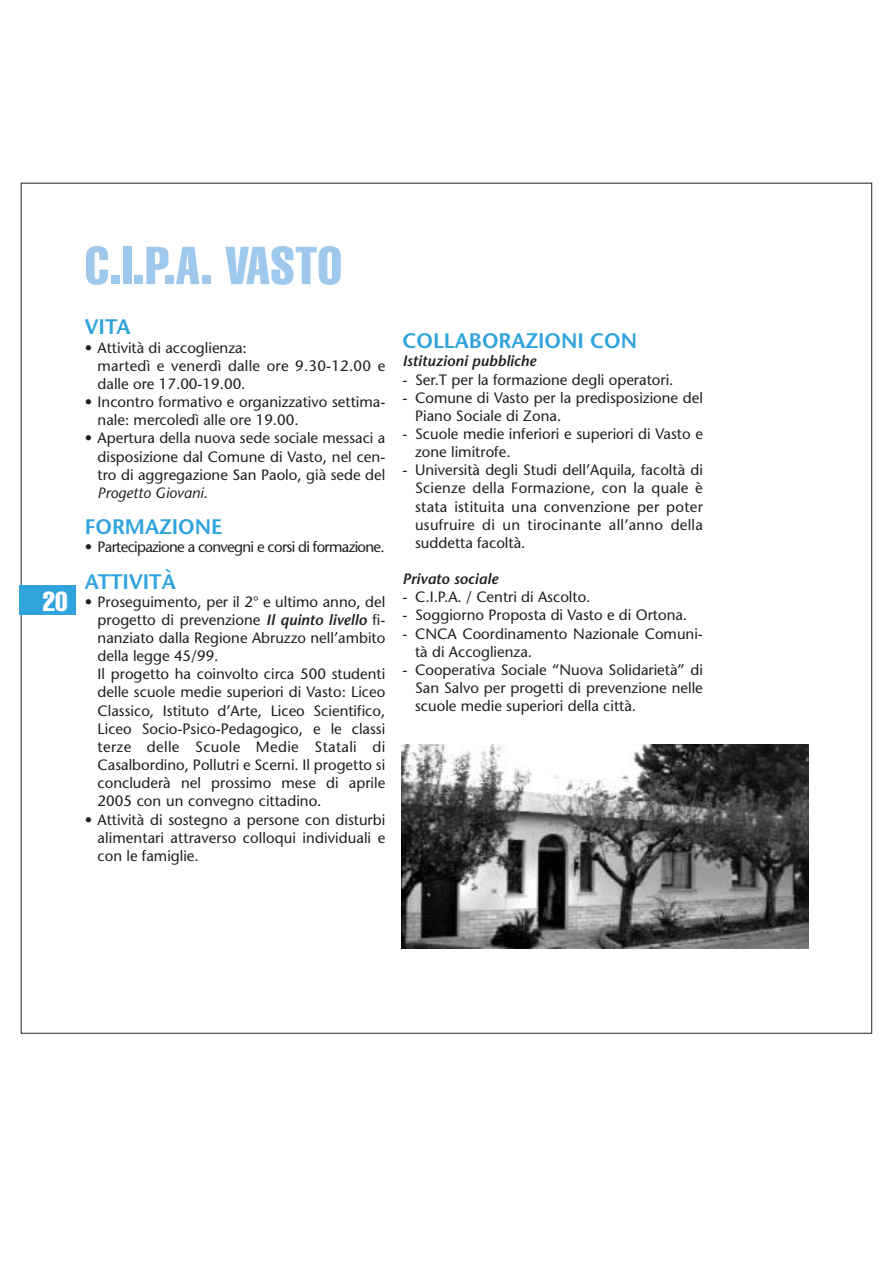
<style>
.page{position:relative;width:893px;height:1263px;background:#fff}
.page>*{position:absolute;margin:0;border:0;box-sizing:border-box;transform-origin:0 0}
.t1{font:extra-condensed 52.5px "Helvetica";letter-spacing:.005em;color:#9fc9ec}
.t2{font:extra-condensed 27px "Helvetica";color:#fff}
.t3{font:600 21px "Stone Sans";color:#31a3dc}
.t4{font:15px/18.1px "Stone Sans";color:#231f1f}
.t5{font:15px "Stone Sans";letter-spacing:-.045em;color:#231f1f}
.t6{font:italic 600 15px "Stone Sans";color:#231f1f}
.s1{font-style:italic}
.s2{font-weight:600;font-style:italic}
</style>
<div class="page">
<div style="left:20px;top:585px;width:56px;height:30px;background:#31a3dc"></div>
<img style="left:402px;top:744px;width:406px;height:204px">
<h2 class="t2" style="left:43px;top:592px;width:27px">20</h2>
<h1 class="t1" style="left:85px;top:247px;width:258px">C.I.P.A. VASTO</h1>
<h3 class="t3" style="left:85px;top:319px;width:47px">VITA</h3>
<p class="t4" style="left:98px;top:340px;width:289px;text-indent:-13px">• Attività di accoglienza:<br>martedì e venerdì dalle ore 9.30-12.00 e dalle ore 17.00-19.00.</p>
<p class="t4" style="left:98px;top:394px;width:289px;text-indent:-13px">• Incontro formativo e organizzativo settima&shy;nale: mercoledì alle ore 19.00.</p>
<p class="t4" style="left:98px;top:431px;width:289px;text-align:justify;text-indent:-13px">• Apertura della nuova sede sociale messaci a disposizione dal Comune di Vasto, nel cen&shy;tro di aggregazione San Paolo, già sede del <span class="s1">Progetto Giovani</span>.</p>
<h3 class="t3" style="left:85px;top:519px;width:139px">FORMAZIONE</h3>
<p class="t5" style="left:85px;top:541px;width:301px">• Partecipazione a convegni e corsi di formazione.</p>
<h3 class="t3" style="left:85px;top:573px;width:92px">ATTIVITÀ</h3>
<p class="t4" style="left:98px;top:594px;width:289px;text-indent:-13px">• Proseguimento, per il 2° e ultimo anno, del progetto di prevenzione <span class="s2">Il quinto livello</span> fi&shy;nanziato dalla Regione Abruzzo nell’ambito della legge 45/99.<br>Il progetto ha coinvolto circa 500 studenti delle scuole medie superiori di Vasto: Liceo Classico, Istituto d’Arte, Liceo Scientifico, Liceo Socio-Psico-Pedagogico, e le classi terze delle Scuole Medie Statali di Casalbordino, Pollutri e Scerni. Il progetto si concluderà nel prossimo mese di aprile 2005 con un convegno cittadino.</p>
<p class="t4" style="left:98px;top:812px;width:289px;text-align:justify;text-indent:-13px">• Attività di sostegno a persone con disturbi alimentari attraverso colloqui individuali e con le famiglie.</p>
<h3 class="t3" style="left:402px;top:333px;width:236px">COLLABORAZIONI CON</h3>
<p class="t6" style="left:402px;top:355px;width:135px">Istituzioni pubbliche</p>
<p class="t4" style="left:402px;top:372px;width:273px">- Ser.T per la formazione degli operatori.</p>
<p class="t4" style="left:415px;top:390px;width:289px;text-indent:-13px">- Comune di Vasto per la predisposizione del<br>Piano Sociale di Zona.</p>
<p class="t4" style="left:415px;top:426px;width:289px;text-indent:-13px">- Scuole medie inferiori e superiori di Vasto e zone limitrofe.</p>
<p class="t4" style="left:415px;top:463px;width:289px;text-align:justify;text-indent:-13px">- Università degli Studi dell’Aquila, facoltà di Scienze della Formazione, con la quale è stata istituita una convenzione per poter usufruire di un tirocinante all’anno della suddetta facoltà.</p>
<p class="t6" style="left:402px;top:573px;width:97px">Privato sociale</p>
<p class="t4" style="left:402px;top:590px;width:190px">- C.I.P.A. / Centri di Ascolto.</p>
<p class="t4" style="left:402px;top:608px;width:286px">- Soggiorno Proposta di Vasto e di Ortona.</p>
<p class="t4" style="left:415px;top:626px;width:289px;text-indent:-13px">- CNCA Coordinamento Nazionale Comuni&shy;tà di Accoglienza.</p>
<p class="t4" style="left:415px;top:662px;width:289px;text-align:justify;text-indent:-13px">- Cooperativa Sociale “Nuova Solidarietà” di San Salvo per progetti di prevenzione nelle scuole medie superiori della città.</p>
</div>
